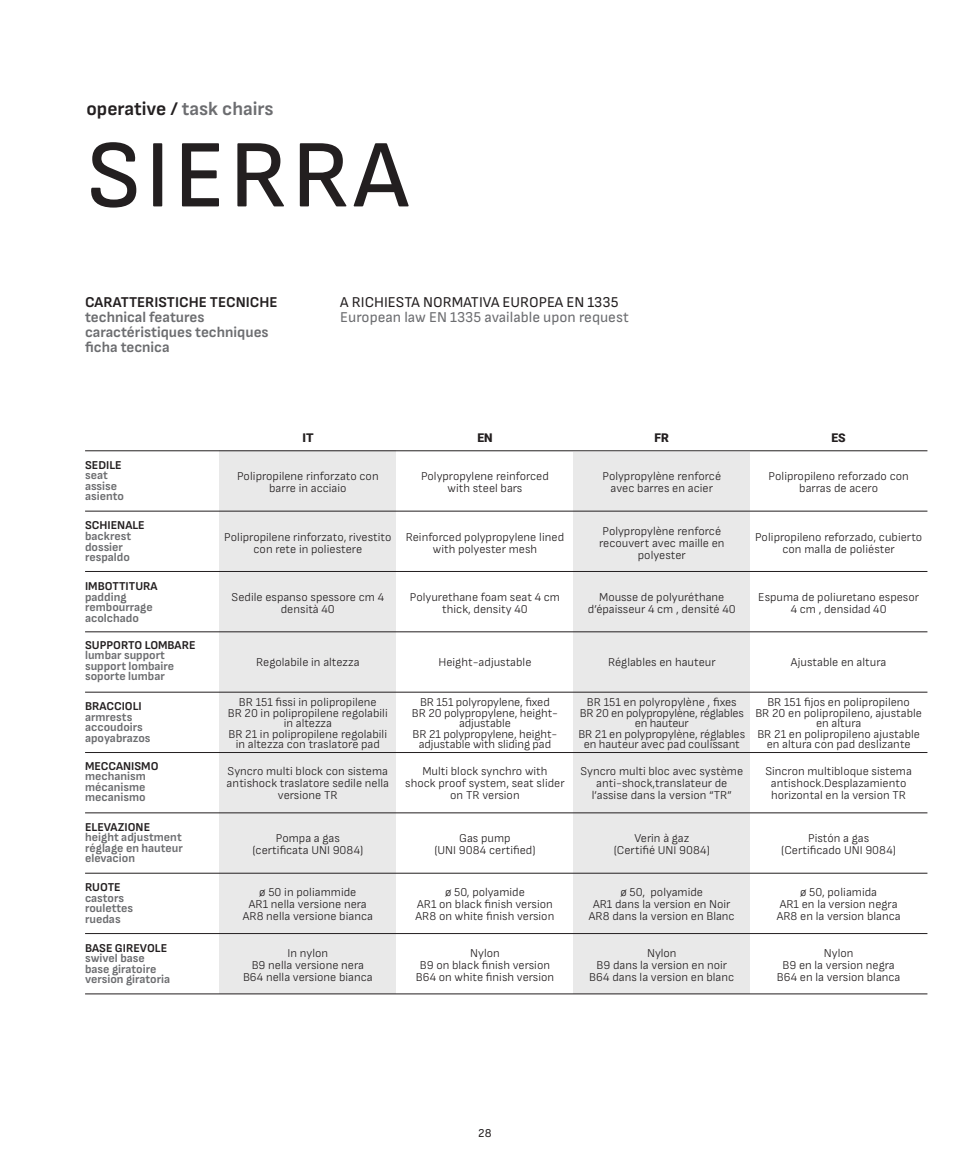
<style>
.page{position:relative;width:970px;height:1170px;background:#fff}
.page>*{position:absolute;margin:0;border:0;box-sizing:border-box;transform-origin:0 0}
.t1{font:500 96.45px "Sofia Sans";letter-spacing:.04em;color:#231f20}
.t2{font:700 19.35px "Sofia Sans";color:#231f20}
.t3{font:15px/15px "Sofia Sans";color:#6c6d70}
.t4{font:700 15px "Sofia Sans";color:#6c6d70}
.t5{font:700 15px "Sofia Sans";color:#231f20}
.t6{font:300 12px/12px "Sofia Sans";color:#231f20;text-align:center}
.t7{font:700 12px "Sofia Sans";color:#6c6d70}
.t8{font:700 12px "Sofia Sans";color:#231f20}
.t9{font:300 12px/10.5px "Sofia Sans";letter-spacing:-.02em;color:#231f20;text-align:center}
.t10{font:900 12px "Roboto";color:#231f20}
.t11{font:12px "Sofia Sans";color:#231f20}
.s1{color:#6c6d70}
.s2{color:#231f20}
</style>
<div class="page">
<div style="left:219px;top:451px;width:177px;height:542px;background:#e9e9e9"></div>
<div style="left:573px;top:452px;width:177px;height:541px;background:#e9e9e9"></div>
<hr style="left:85px;top:450px;width:842px;height:1px;background:#231f20">
<hr style="left:85px;top:691px;width:842px;height:1px;background:#231f20">
<hr style="left:85px;top:510px;width:842px;height:1px;background:#231f20">
<hr style="left:85px;top:752px;width:842px;height:1px;background:#231f20">
<hr style="left:85px;top:933px;width:842px;height:1px;background:#231f20">
<hr style="left:85px;top:571px;width:842px;height:1px;background:#231f20">
<hr style="left:85px;top:812px;width:842px;height:1px;background:#231f20">
<hr style="left:85px;top:993px;width:842px;height:1px;background:#231f20">
<hr style="left:85px;top:631px;width:842px;height:1px;background:#231f20">
<hr style="left:85px;top:872px;width:842px;height:1px;background:#231f20">
<p class="t2" style="left:86px;top:97px;width:188px">operative / <span class="s1">task chairs</span></p>
<p class="t1" style="left:86px;top:119px;width:323px">SIERRA</p>
<p class="t5" style="left:85px;top:293px;width:194px">CARATTERISTICHE TECNICHE</p>
<p class="t4" style="left:85px;top:308px;width:121px">technical features</p>
<p class="t4" style="left:85px;top:323px;width:185px">caractéristiques techniques</p>
<p class="t4" style="left:85px;top:338px;width:86px">ficha tecnica</p>
<p class="t3" style="left:340px;top:294px;width:290px"><span class="s2">A RICHIESTA NORMATIVA EUROPEA EN 1335<br></span>European law EN 1335 available upon request</p>
<p class="t8" style="left:85px;top:457px;width:38px">SEDILE</p>
<p class="t7" style="left:85px;top:468px;width:24px">seat</p>
<p class="t7" style="left:85px;top:478px;width:34px">assise</p>
<p class="t7" style="left:85px;top:489px;width:40px">asiento</p>
<p class="t8" style="left:85px;top:518px;width:61px">SCHIENALE</p>
<p class="t7" style="left:85px;top:529px;width:48px">backrest</p>
<p class="t7" style="left:85px;top:539px;width:39px">dossier</p>
<p class="t7" style="left:85px;top:550px;width:46px">respaldo</p>
<p class="t8" style="left:85px;top:579px;width:74px">IMBOTTITURA</p>
<p class="t7" style="left:85px;top:589px;width:43px">padding</p>
<p class="t7" style="left:85px;top:600px;width:69px">rembourrage</p>
<p class="t7" style="left:85px;top:610px;width:55px">acolchado</p>
<p class="t8" style="left:85px;top:638px;width:112px">SUPPORTO LOMBARE</p>
<p class="t7" style="left:85px;top:648px;width:81px">lumbar support</p>
<p class="t7" style="left:85px;top:659px;width:91px">support lombaire</p>
<p class="t7" style="left:85px;top:669px;width:81px">soporte lumbar</p>
<p class="t8" style="left:85px;top:699px;width:58px">BRACCIOLI</p>
<p class="t7" style="left:85px;top:709px;width:49px">armrests</p>
<p class="t7" style="left:85px;top:720px;width:59px">accoudoirs</p>
<p class="t7" style="left:85px;top:730px;width:67px">apoyabrazos</p>
<p class="t8" style="left:85px;top:758px;width:75px">MECCANISMO</p>
<p class="t7" style="left:85px;top:769px;width:62px">mechanism</p>
<p class="t7" style="left:85px;top:779px;width:62px">mécanisme</p>
<p class="t7" style="left:85px;top:790px;width:62px">mecanismo</p>
<p class="t8" style="left:85px;top:819px;width:67px">ELEVAZIONE</p>
<p class="t7" style="left:85px;top:830px;width:98px">height adjustment</p>
<p class="t7" style="left:85px;top:840px;width:99px">réglage en hauteur</p>
<p class="t7" style="left:85px;top:851px;width:52px">elevacion</p>
<p class="t8" style="left:85px;top:880px;width:37px">RUOTE</p>
<p class="t7" style="left:85px;top:890px;width:40px">castors</p>
<p class="t7" style="left:85px;top:901px;width:50px">roulettes</p>
<p class="t7" style="left:85px;top:911px;width:37px">ruedas</p>
<p class="t8" style="left:85px;top:940px;width:84px">BASE GIREVOLE</p>
<p class="t7" style="left:85px;top:951px;width:61px">swivel base</p>
<p class="t7" style="left:85px;top:961px;width:73px">base giratoire</p>
<p class="t7" style="left:85px;top:972px;width:86px">version giratoria</p>
<p class="t10" style="left:302px;top:429px;width:13px">IT</p>
<p class="t10" style="left:477px;top:429px;width:17px">EN</p>
<p class="t10" style="left:654px;top:429px;width:16px">FR</p>
<p class="t10" style="left:831px;top:429px;width:16px">ES</p>
<p class="t6" style="left:237px;top:470px;width:143px">Polipropilene rinforzato con barre in acciaio</p>
<p class="t6" style="left:602px;top:470px;width:120px">Polypropylène renforcé</p>
<p class="t6" style="left:610px;top:482px;width:104px">avec barres en acier</p>
<p class="t6" style="left:421px;top:470px;width:129px">Polypropylene reinforced</p>
<p class="t6" style="left:447px;top:482px;width:76px">with steel bars</p>
<p class="t6" style="left:768px;top:470px;width:142px">Polipropileno reforzado con</p>
<p class="t6" style="left:799px;top:482px;width:80px">barras de acero</p>
<p class="t6" style="left:224px;top:530px;width:169px">Polipropilene rinforzato, rivestito con rete in poliestere</p>
<p class="t6" style="left:232px;top:591px;width:154px">Sedile espanso spessore cm 4 densità 40</p>
<p class="t6" style="left:406px;top:530px;width:160px">Reinforced polypropylene lined with polyester mesh</p>
<p class="t6" style="left:410px;top:591px;width:152px">Polyurethane foam seat 4 cm thick, density 40</p>
<p class="t6" style="left:599px;top:524px;width:127px">Polypropylène renforcé recouvert avec maille en polyester</p>
<p class="t6" style="left:599px;top:591px;width:127px">Mousse de polyuréthane</p>
<p class="t6" style="left:588px;top:603px;width:149px">d’épaisseur 4 cm , densité 40</p>
<p class="t6" style="left:755px;top:530px;width:169px">Polipropileno reforzado, cubierto con malla de poliéster</p>
<p class="t6" style="left:758px;top:591px;width:162px">Espuma de poliuretano espesor<br>4 cm , densidad 40</p>
<p class="t6" style="left:256px;top:656px;width:105px">Regolabile in altezza</p>
<p class="t6" style="left:438px;top:656px;width:95px">Height-adjustable</p>
<p class="t6" style="left:608px;top:656px;width:109px">Réglables en hauteur</p>
<p class="t6" style="left:791px;top:656px;width:97px">Ajustable en altura</p>
<p class="t6" style="left:239px;top:696px;width:139px">BR 151 fissi in polipropilene</p>
<p class="t6" style="left:228px;top:707px;width:162px;line-height:10.5px">BR 20 in polipropilene regolabili in altezza</p>
<p class="t6" style="left:228px;top:728px;width:160px;line-height:10.5px">BR 21 in polipropilene regolabili in altezza con traslatore pad</p>
<p class="t6" style="left:420px;top:696px;width:131px">BR 151 polyropylene, fixed</p>
<p class="t6" style="left:412px;top:707px;width:148px;line-height:10.5px">BR 20 polypropylene, height&shy;adjustable</p>
<p class="t6" style="left:412px;top:728px;width:146px;line-height:10.5px">BR 21 polypropylene, height&shy;adjustable with sliding pad</p>
<p class="t6" style="left:587px;top:696px;width:151px">BR 151 en polyropylène , fixes</p>
<p class="t9" style="left:579px;top:707px;width:166px">BR 20 en polypropylène, réglables en hauteur</p>
<p class="t6" style="left:578px;top:728px;width:168px;line-height:10.5px">BR 21 en polypropylène, réglables en hauteur avec pad coulissant</p>
<p class="t6" style="left:767px;top:696px;width:144px">BR 151 fijos en polipropileno</p>
<p class="t6" style="left:755px;top:707px;width:168px">BR 20 en polipropileno, ajustable</p>
<p class="t6" style="left:816px;top:717px;width:47px">en altura</p>
<p class="t6" style="left:757px;top:728px;width:164px;line-height:10.5px">BR 21 en polipropileno ajustable en altura con pad deslizante</p>
<p class="t6" style="left:227px;top:764px;width:162px">Syncro multi block con sistema</p>
<p class="t6" style="left:227px;top:776px;width:164px">antishock traslatore sedile nella versione TR</p>
<p class="t6" style="left:422px;top:764px;width:127px">Multi block synchro with</p>
<p class="t6" style="left:405px;top:776px;width:161px">shock proof system, seat slider</p>
<p class="t6" style="left:450px;top:788px;width:71px">on TR version</p>
<p class="t6" style="left:580px;top:764px;width:164px">Syncro multi bloc avec système</p>
<p class="t6" style="left:596px;top:776px;width:133px">anti-shock,translateur de</p>
<p class="t6" style="left:591px;top:788px;width:141px">l’assise dans la version “TR”</p>
<p class="t6" style="left:765px;top:764px;width:148px">Sincron multibloque sistema antishock.Desplazamiento</p>
<p class="t6" style="left:771px;top:788px;width:136px">horizontal en la version TR</p>
<p class="t6" style="left:276px;top:831px;width:65px">Pompa a gas</p>
<p class="t6" style="left:252px;top:843px;width:112px">(certificata UNI 9084)</p>
<p class="t6" style="left:459px;top:831px;width:53px">Gas pump</p>
<p class="t6" style="left:434px;top:843px;width:103px">(UNI 9084 certified)</p>
<p class="t6" style="left:634px;top:831px;width:56px">Verin à gaz</p>
<p class="t6" style="left:613px;top:843px;width:98px">(Certifié UNI 9084)</p>
<p class="t6" style="left:808px;top:831px;width:62px">Pistón a gas</p>
<p class="t6" style="left:781px;top:843px;width:116px">(Certificado UNI 9084)</p>
<p class="t6" style="left:259px;top:886px;width:99px">ø 50 in poliammide</p>
<p class="t6" style="left:249px;top:898px;width:119px">AR1 nella versione nera</p>
<p class="t6" style="left:243px;top:910px;width:132px">AR8 nella versione bianca</p>
<p class="t6" style="left:445px;top:886px;width:81px">ø 50, polyamide</p>
<p class="t6" style="left:417px;top:898px;width:137px">AR1 on black finish version</p>
<p class="t6" style="left:415px;top:910px;width:140px">AR8 on white finish version</p>
<p class="t6" style="left:620px;top:886px;width:84px">ø 50, polyamide</p>
<p class="t6" style="left:593px;top:898px;width:139px">AR1 dans la version en Noir</p>
<p class="t6" style="left:589px;top:910px;width:147px">AR8 dans la version en Blanc</p>
<p class="t6" style="left:800px;top:886px;width:78px">ø 50, poliamida</p>
<p class="t6" style="left:779px;top:898px;width:119px">AR1 en la version negra</p>
<p class="t6" style="left:776px;top:910px;width:125px">AR8 en la version blanca</p>
<p class="t6" style="left:287px;top:947px;width:42px">In nylon</p>
<p class="t6" style="left:252px;top:959px;width:114px">B9 nella versione nera</p>
<p class="t6" style="left:243px;top:971px;width:131px">B64 nella versione bianca</p>
<p class="t6" style="left:470px;top:947px;width:31px">Nylon</p>
<p class="t6" style="left:420px;top:959px;width:132px">B9 on black finish version</p>
<p class="t6" style="left:416px;top:971px;width:140px">B64 on white finish version</p>
<p class="t6" style="left:647px;top:947px;width:31px">Nylon</p>
<p class="t6" style="left:596px;top:959px;width:132px">B9 dans la version en noir</p>
<p class="t6" style="left:589px;top:971px;width:146px">B64 dans la version en blanc</p>
<p class="t6" style="left:823px;top:947px;width:31px">Nylon</p>
<p class="t6" style="left:782px;top:959px;width:114px">B9 en la version negra</p>
<p class="t6" style="left:776px;top:971px;width:125px">B64 en la version blanca</p>
<p class="t11" style="left:478px;top:1126px;width:15px">28</p>
</div>
